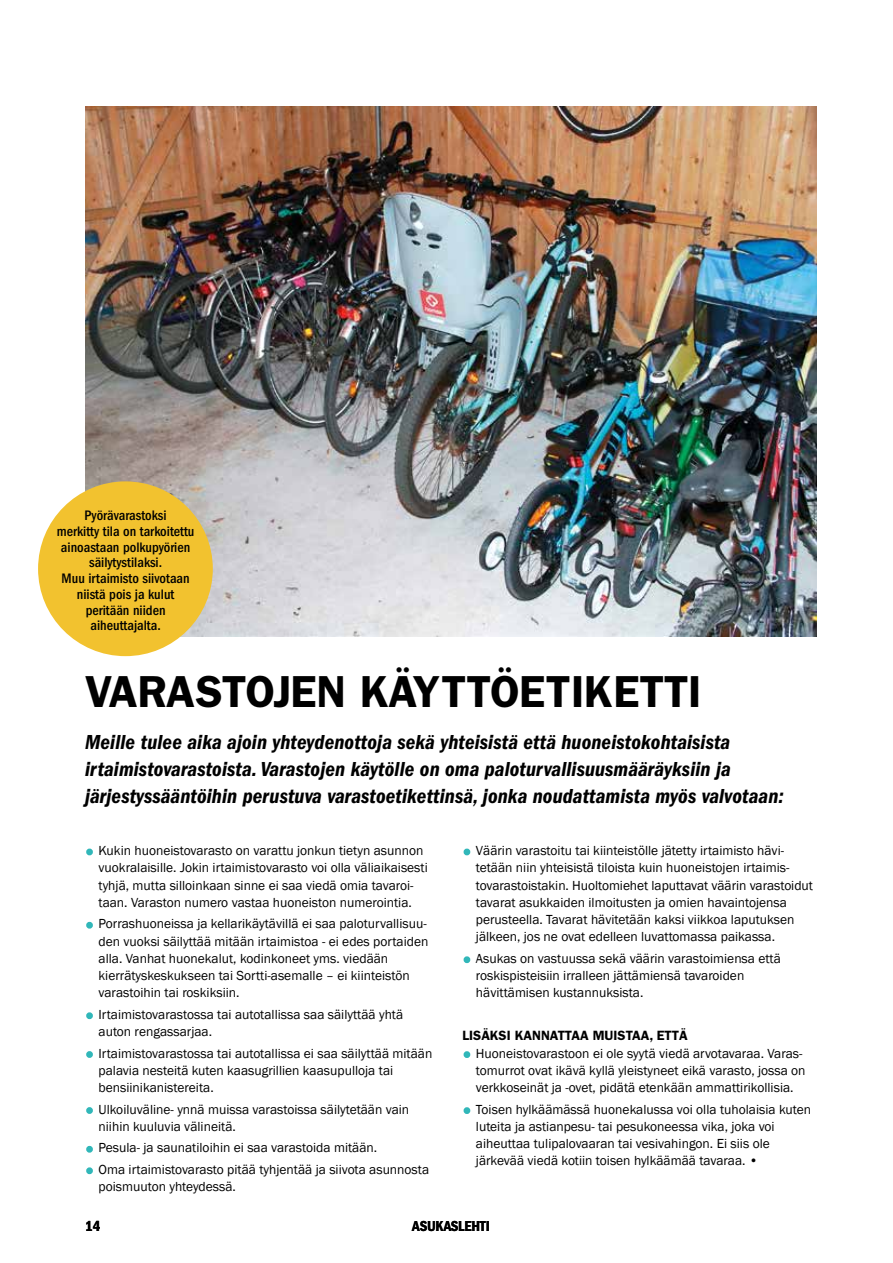
<style>
.page{position:relative;width:893px;height:1263px;background:#fff}
.page>*{position:absolute;margin:0;border:0;box-sizing:border-box;transform-origin:0 0}
.t1{font:600 45px "Franklin Gothic";color:#000}
.t2{font:italic 600 condensed 21px/27px "Franklin Gothic";letter-spacing:.005em;color:#000}
.t3{font:600 condensed 15px "Franklin Gothic";letter-spacing:-.01em;color:#000}
.t4{font:500 condensed 14.25px/15.8px "Franklin Gothic";color:#000;text-align:center}
.t5{font:13.5px/17.2px "Franklin Gothic";color:#000}
.t6{font:600 13.5px "Franklin Gothic";color:#000}
.s1{color:#31b7b9}
</style>
<div class="page">
<img style="left:85px;top:106px;width:731px;height:531px">
<div style="left:38px;top:481px;width:175px;height:175px;background:#f2c22f;border-radius:50%"></div>
<p class="t4" style="left:57px;top:508px;width:139px">Pyörävarastoksi<br>merkitty tila on tarkoitettu ainoastaan polkupyörien säilytystilaksi.<br>Muu irtaimisto siivotaan niistä pois ja kulut peritään niiden aiheuttajalta.</p>
<h1 class="t1" style="left:85px;top:665px;width:618px">VARASTOJEN KÄYTTÖETIKETTI</h1>
<p class="t2" style="left:85px;top:729px;width:700px">Meille tulee aika ajoin yhteydenottoja sekä yhteisistä että huoneistokohtaisista irtaimistovarastoista. Varastojen käytölle on oma paloturvallisuusmääräyksiin ja järjestyssääntöihin perustuva varastoetikettinsä, jonka noudattamista myös valvotaan:</p>
<p class="t5" style="left:99px;top:842px;width:331px;text-indent:-14px"><span class="s1">•</span> Kukin huoneistovarasto on varattu jonkun tietyn asunnon vuokralaisille. Jokin irtaimistovarasto voi olla väliaikaisesti tyhjä, mutta silloinkaan sinne ei saa viedä omia tavaroi&shy;taan. Varaston numero vastaa huoneiston numerointia.</p>
<p class="t5" style="left:99px;top:915px;width:331px;text-indent:-14px"><span class="s1">•</span> Porrashuoneissa ja kellarikäytävillä ei saa paloturvallisuu&shy;den vuoksi säilyttää mitään irtaimistoa - ei edes portaiden alla. Vanhat huonekalut, kodinkoneet yms. viedään kierrätyskeskukseen tai Sortti-asemalle – ei kiinteistön varastoihin tai roskiksiin.</p>
<p class="t5" style="left:99px;top:1006px;width:306px;text-indent:-14px"><span class="s1">•</span> Irtaimistovarastossa tai autotallissa saa säilyttää yhtä auton rengassarjaa.</p>
<p class="t5" style="left:99px;top:1045px;width:335px;text-indent:-14px"><span class="s1">•</span> Irtaimistovarastossa tai autotallissa ei saa säilyttää mitään palavia nesteitä kuten kaasugrillien kaasupulloja tai bensiinikanistereita.</p>
<p class="t5" style="left:99px;top:1101px;width:312px;text-indent:-14px"><span class="s1">•</span> Ulkoiluväline- ynnä muissa varastoissa säilytetään vain niihin kuuluvia välineitä.</p>
<p class="t5" style="left:85px;top:1139px;width:294px"><span class="s1">•</span> Pesula- ja saunatiloihin ei saa varastoida mitään.</p>
<p class="t5" style="left:99px;top:1161px;width:332px;text-indent:-14px"><span class="s1">•</span> Oma irtaimistovarasto pitää tyhjentää ja siivota asunnosta poismuuton yhteydessä.</p>
<p class="t5" style="left:476px;top:842px;width:339px;text-indent:-14px"><span class="s1">•</span> Väärin varastoitu tai kiinteistölle jätetty irtaimisto hävi&shy;tetään niin yhteisistä tiloista kuin huoneistojen irtaimis&shy;tovarastoistakin. Huoltomiehet laputtavat väärin varastoidut tavarat asukkaiden ilmoitusten ja omien havaintojensa perusteella. Tavarat hävitetään kaksi viikkoa laputuksen jälkeen, jos ne ovat edelleen luvattomassa paikassa.</p>
<p class="t5" style="left:476px;top:950px;width:306px;text-indent:-14px"><span class="s1">•</span> Asukas on vastuussa sekä väärin varastoimiensa että roskispisteisiin irralleen jättämiensä tavaroiden hävittämisen kustannuksista.</p>
<p class="t6" style="left:462px;top:1028px;width:227px">LISÄKSI KANNATTAA MUISTAA, ETTÄ</p>
<p class="t5" style="left:476px;top:1045px;width:331px;text-indent:-14px"><span class="s1">•</span> Huoneistovarastoon ei ole syytä viedä arvotavaraa. Varas&shy;tomurrot ovat ikävä kyllä yleistyneet eikä varasto, jossa on verkkoseinät ja -ovet, pidätä etenkään ammattirikollisia.</p>
<p class="t5" style="left:476px;top:1101px;width:337px;text-indent:-14px"><span class="s1">•</span> Toisen hylkäämässä huonekalussa voi olla tuholaisia kuten luteita ja astianpesu- tai pesukoneessa vika, joka voi aiheuttaa tulipalovaaran tai vesivahingon. Ei siis ole järkevää viedä kotiin toisen hylkäämää tavaraa. •</p>
<p class="t3" style="left:85px;top:1217px;width:17px">14</p>
<p class="t3" style="left:412px;top:1217px;width:79px">ASUKASLEHTI</p>
</div>
